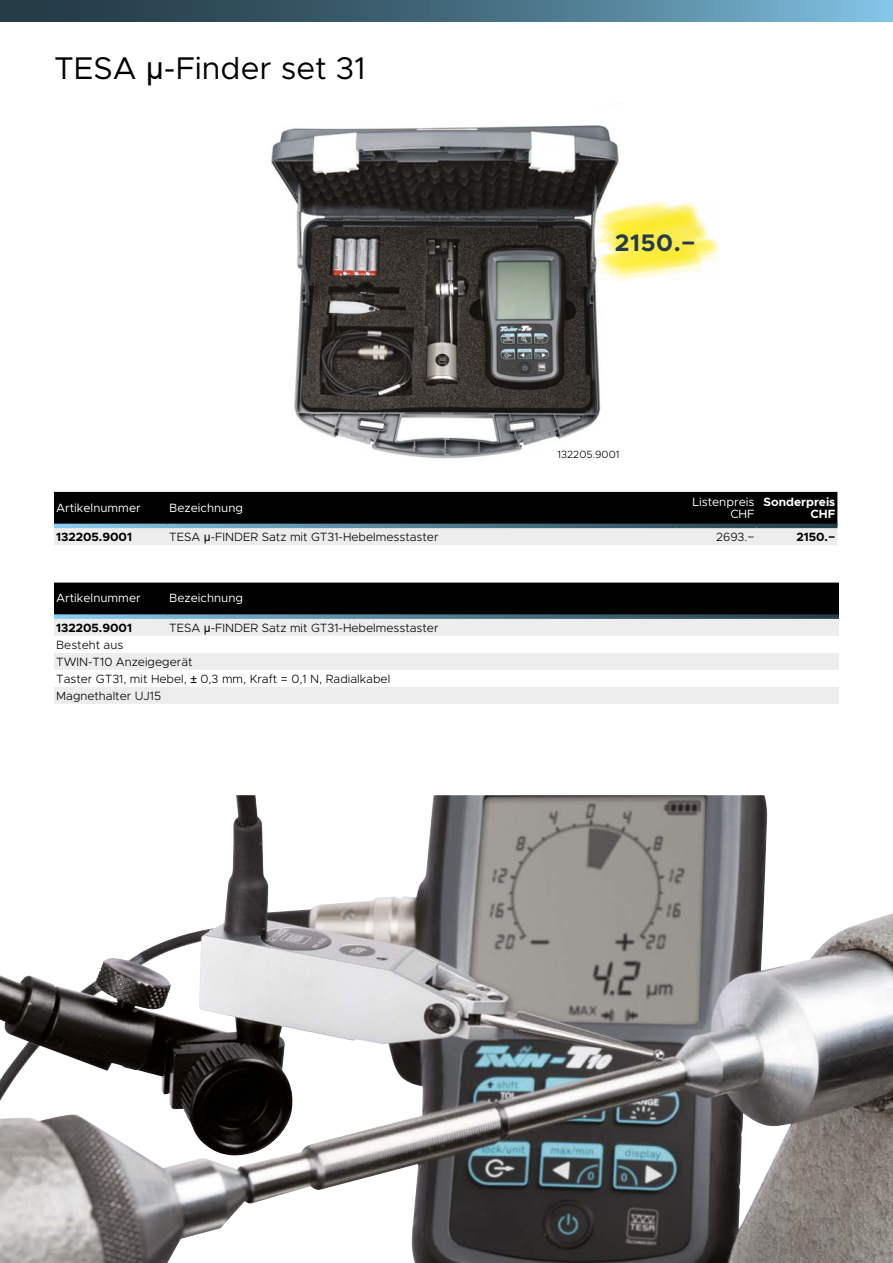
<style>
.page{position:relative;width:893px;height:1263px;background:#fff}
.page>*{position:absolute;margin:0;border:0;box-sizing:border-box;transform-origin:0 0}
.t1{font:31.5px "Metropolis";color:#000}
.t2{font:700 24px "Metropolis";color:#263d47}
.t3{font:300 12px/17px "Metropolis";color:#000}
.t4{font:12px/12px "Metropolis";color:#fff;text-align:right}
.t5{font:700 12px "Metropolis";color:#000}
.t6{font:700 12px/12px "Metropolis";color:#fff;text-align:right}
.t7{font:300 10.5px "Metropolis";color:#000}
.s1{font-family:"Arial"}
.s2{font-family:"Arial";font-weight:400}
</style>
<div class="page">
<img style="left:271px;top:125px;width:348px;height:334px">
<img style="left:0;top:795px;width:893px;height:468px">
<svg style="left:0;top:0;width:893px;height:21px;background:#487084"></svg>
<img style="left:591px;top:201px;width:128px;height:80px">
<svg style="left:54px;top:492px;width:783px;height:53px;background:#525253"></svg>
<svg style="left:54px;top:524px;width:113px;height:4px"></svg>
<svg style="left:167px;top:524px;width:509px;height:4px;background:#538197"></svg>
<hr style="left:676px;top:524px;width:81px;height:4px;background:#314d5b">
<hr style="left:757px;top:524px;width:80px;height:4px;background:#29424d">
<div style="left:54px;top:583px;width:785px;height:31px;background:#000"></div>
<div style="left:54px;top:619px;width:785px;height:17px;background:#ededed"></div>
<svg style="left:54px;top:653px;width:785px;height:51px;fill:#ededed"></svg>
<svg style="left:54px;top:614px;width:113px;height:5px"></svg>
<svg style="left:167px;top:614px;width:672px;height:5px;background:#486e7f"></svg>
<h1 class="t1" style="left:54px;top:49px;width:313px">TESA <span class="s1">µ</span>-Finder set 31</h1>
<h2 class="t2" style="left:615px;top:227px;width:82px">2150.−</h2>
<p class="t7" style="left:557px;top:448px;width:63px">132205.9001</p>
<p class="t4" style="left:56px;top:501px;width:86px">Artikelnummer</p>
<p class="t4" style="left:169px;top:501px;width:75px">Bezeichnung</p>
<p class="t4" style="left:692px;top:495px;width:64px">Listenpreis<br>CHF</p>
<p class="t6" style="left:764px;top:495px;width:73px">Sonderpreis<br>CHF</p>
<p class="t5" style="left:56px;top:530px;width:77px">132205.9001</p>
<p class="t3" style="left:169px;top:529px;width:271px">TESA <span class="s2">µ</span>-FINDER Satz mit GT31-Hebelmesstaster</p>
<p class="t3" style="left:716px;top:529px;width:40px">2693.−</p>
<p class="t5" style="left:796px;top:530px;width:40px">2150.−</p>
<p class="t4" style="left:56px;top:592px;width:86px">Artikelnummer</p>
<p class="t4" style="left:169px;top:592px;width:75px">Bezeichnung</p>
<p class="t5" style="left:56px;top:620px;width:77px">132205.9001</p>
<p class="t3" style="left:169px;top:619px;width:271px">TESA <span class="s2">μ</span>-FINDER Satz mit GT31-Hebelmesstaster</p>
<p class="t3" style="left:56px;top:636px;width:336px">Besteht aus<br>TWIN-T10 Anzeigegerät<br>Taster GT31, mit Hebel, <span class="s2">±</span> 0,3 mm, Kraft = 0,1 N, Radialkabel<br>Magnethalter UJ15</p>
</div>
